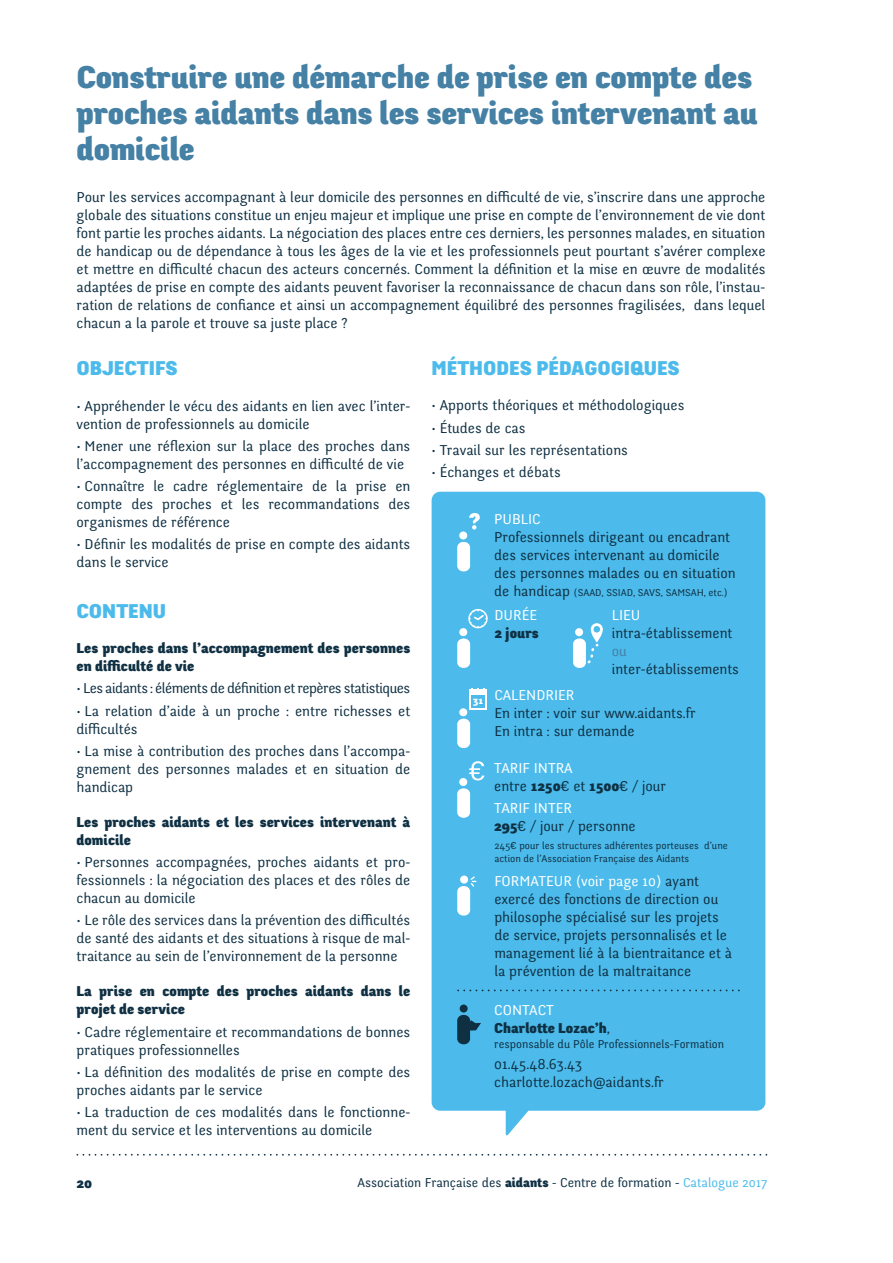
<style>
.page{position:relative;width:893px;height:1263px;background:#fff}
.page>*{position:absolute;margin:0;border:0;box-sizing:border-box;transform-origin:0 0}
.t1{font:33px/36px "Fengardo Black Beta";letter-spacing:-.01em;color:#4580a5}
.t2{font:21px "Fengardo Black Beta";color:#4cbbeb}
.t3{font:15px/18px "Fengardo";color:#0f3043}
.t4{font:15px/18px "Fengardo Black Beta";color:#0f3043}
.t5{font:15px "Fengardo";letter-spacing:-.03em;color:#0f3043}
.t6{font:15px "Fengardo";color:#fff}
.t7{font:15px "Fengardo";color:#4580a5}
.t8{font:13.5px "Fengardo";color:#0f3043}
.t9{font:12px "Fengardo";color:#0f3043}
.t10{font:10.5px/13.5px "Fengardo";color:#0f3043}
.t11{font:10.5px "Fengardo Black Beta";color:#fff}
.s1{font-size:15px}
.s2{color:#fff}
.s3{font-family:"Fengardo Black Beta"}
.s4{font-family:"Fengardo"}
.s5{color:#4cbbeb}
</style>
<div class="page">
<svg style="left:77px;top:1154px;width:690px;height:2px"></svg>
<div style="left:432px;top:492px;width:333px;height:644px;background:#4cbbeb"></div>
<div style="left:460px;top:875px;width:8px;height:8px;background:#fff;border-radius:50%"></div>
<svg style="left:471px;top:876px;width:5px;height:11px"></svg>
<div style="left:457px;top:886px;width:13px;height:29px;background:#fff;border-radius:6px"></div>
<div style="left:457px;top:638px;width:13px;height:30px;background:#fff;border-radius:6px"></div>
<div style="left:459px;top:628px;width:8px;height:8px;background:#fff;border-radius:50%"></div>
<svg style="left:468px;top:609px;width:20px;height:19px"></svg>
<div style="left:573px;top:638px;width:13px;height:30px;background:#fff;border-radius:6px"></div>
<div style="left:575px;top:628px;width:8px;height:8px;background:#fff;border-radius:50%"></div>
<svg style="left:580px;top:623px;width:23px;height:45px"></svg>
<svg style="left:458px;top:989px;width:282px;height:2px"></svg>
<div style="left:457px;top:1015px;width:13px;height:29px;background:#0f3043;border-radius:6px"></div>
<div style="left:460px;top:1004px;width:8px;height:8px;background:#0f3043;border-radius:50%"></div>
<svg style="left:470px;top:1020px;width:11px;height:10px"></svg>
<div style="left:457px;top:788px;width:13px;height:30px;background:#fff;border-radius:6px"></div>
<div style="left:459px;top:778px;width:8px;height:8px;background:#fff;border-radius:50%"></div>
<svg style="left:469px;top:761px;width:15px;height:19px"></svg>
<div style="left:457px;top:719px;width:13px;height:29px;background:#fff;border-radius:6px"></div>
<div style="left:459px;top:708px;width:8px;height:8px;background:#fff;border-radius:50%"></div>
<div style="left:469px;top:690px;width:18px;height:20px;background:#fff"></div>
<div style="left:471px;top:695px;width:14px;height:12px;background:#4cbbeb"></div>
<svg style="left:471px;top:688px;width:14px;height:2px"></svg>
<div style="left:457px;top:542px;width:13px;height:29px;background:#fff;border-radius:6px"></div>
<div style="left:459px;top:531px;width:8px;height:8px;background:#fff;border-radius:50%"></div>
<svg style="left:469px;top:513px;width:11px;height:17px"></svg>
<h1 class="t1" style="left:77px;top:59px;width:683px">Construire une démarche de prise en compte des proches aidants dans les services intervenant au domicile</h1>
<p class="t3" style="left:77px;top:189px;width:690px;text-align:justify">Pour les services accompagnant à leur domicile des personnes en difficulté de vie, s’inscrire dans une approche globale des situations constitue un enjeu majeur et implique une prise en compte de l’environnement de vie dont font partie les proches aidants. La négociation des places entre ces derniers, les personnes malades, en situation de handicap ou de dépendance à tous les âges de la vie et les professionnels peut pourtant s’avérer complexe et mettre en difficulté chacun des acteurs concernés. Comment la définition et la mise en œuvre de modalités adaptées de prise en compte des aidants peuvent favoriser la reconnaissance de chacun dans son rôle, l’instau&shy;ration de relations de confiance et ainsi un accompagnement équilibré des personnes fragilisées, dans lequel chacun a la parole et trouve sa juste place ?</p>
<h2 class="t2" style="left:77px;top:356px;width:103px">OBJECTIFS</h2>
<p class="t3" style="left:77px;top:397px;width:335px">• Appréhender le vécu des aidants en lien avec l’inter&shy;vention de professionnels au domicile</p>
<p class="t3" style="left:77px;top:437px;width:335px">• Mener une réflexion sur la place des proches dans l’accompagnement des personnes en difficulté de vie</p>
<p class="t3" style="left:77px;top:477px;width:335px;text-align:justify">• Connaître le cadre réglementaire de la prise en compte des proches et les recommandations des organismes de référence</p>
<p class="t3" style="left:77px;top:536px;width:335px">• Définir les modalités de prise en compte des aidants dans le service</p>
<h2 class="t2" style="left:77px;top:599px;width:91px">CONTENU</h2>
<p class="t4" style="left:77px;top:639px;width:335px">Les proches dans l’accompagnement des personnes en difficulté de vie</p>
<p class="t5" style="left:77px;top:680px;width:335px">• Les aidants : éléments de définition et repères statistiques</p>
<p class="t3" style="left:77px;top:702px;width:335px">• La relation d’aide à un proche : entre richesses et difficultés</p>
<p class="t3" style="left:77px;top:742px;width:335px;text-align:justify">• La mise à contribution des proches dans l’accompa&shy;gnement des personnes malades et en situation de handicap</p>
<p class="t4" style="left:77px;top:813px;width:335px">Les proches aidants et les services intervenant à domicile</p>
<p class="t3" style="left:77px;top:853px;width:335px;text-align:justify">• Personnes accompagnées, proches aidants et pro&shy;fessionnels : la négociation des places et des rôles de chacun au domicile</p>
<p class="t3" style="left:77px;top:912px;width:335px;text-align:justify">• Le rôle des services dans la prévention des difficultés de santé des aidants et des situations à risque de mal&shy;traitance au sein de l’environnement de la personne</p>
<p class="t4" style="left:77px;top:982px;width:335px">La prise en compte des proches aidants dans le projet de service</p>
<p class="t3" style="left:77px;top:1023px;width:335px">• Cadre réglementaire et recommandations de bonnes pratiques professionnelles</p>
<p class="t3" style="left:77px;top:1063px;width:335px">• La définition des modalités de prise en compte des proches aidants par le service</p>
<p class="t3" style="left:77px;top:1103px;width:335px">• La traduction de ces modalités dans le fonctionne&shy;ment du service et les interventions au domicile</p>
<h2 class="t2" style="left:432px;top:356px;width:250px">MÉTHODES PÉDAGOGIQUES</h2>
<p class="t3" style="left:432px;top:397px;width:254px">• Apports théoriques et méthodologiques</p>
<p class="t3" style="left:432px;top:419px;width:95px">• Études de cas</p>
<p class="t3" style="left:432px;top:441px;width:198px">• Travail sur les représentations</p>
<p class="t3" style="left:432px;top:463px;width:131px">• Échanges et débats</p>
<p class="t6" style="left:494px;top:510px;width:48px">PUBLIC</p>
<p class="t3" style="left:494px;top:528px;width:243px">Professionnels dirigeant ou encadrant des services intervenant au domicile des personnes malades ou en situation</p>
<p class="t10" style="left:494px;top:586px;width:235px"><span class="s1">de handicap</span> (SAAD, SSIAD, SAVS, SAMSAH, etc.)</p>
<p class="t11" style="left:473px;top:694px;width:11px">31</p>
<p class="t6" style="left:494px;top:606px;width:44px">DURÉE</p>
<p class="t4" style="left:494px;top:624px;width:46px">2 jours</p>
<p class="t6" style="left:612px;top:606px;width:30px">LIEU</p>
<p class="t3" style="left:612px;top:624px;width:122px">intra-établissement</p>
<p class="t7" style="left:612px;top:642px;width:17px">ou</p>
<p class="t3" style="left:612px;top:660px;width:129px">inter-établissements</p>
<p class="t6" style="left:494px;top:686px;width:82px">CALENDRIER</p>
<p class="t3" style="left:494px;top:704px;width:203px">En inter : voir sur www.aidants.fr<br>En intra : sur demande</p>
<p class="t3" style="left:494px;top:759px;width:173px"><span class="s2">TARIF INTRA<br></span>entre <span class="s3">1250</span>€ et <span class="s3">1500</span>€ / jour</p>
<p class="t3" style="left:494px;top:800px;width:143px"><span class="s2">TARIF INTER<br></span><span class="s3">295</span>€ / jour / personne</p>
<p class="t10" style="left:494px;top:839px;width:235px">245€ pour les structures adhérentes porteuses d’une action de l’Association Française des Aidants</p>
<p class="t3" style="left:494px;top:873px;width:239px"><span class="s2">FORMATEUR (voir page 10)</span> ayant exercé des fonctions de direction ou philosophe spécialisé sur les projets de service, projets personnalisés et le management lié à la bientraitance et à la prévention de la maltraitance</p>
<p class="t6" style="left:494px;top:1002px;width:61px">CONTACT</p>
<p class="t4" style="left:494px;top:1019px;width:117px">Charlotte Lozac’h<span class="s4">,</span></p>
<p class="t9" style="left:494px;top:1037px;width:231px">responsable du Pôle Professionnels-Formation</p>
<p class="t3" style="left:494px;top:1056px;width:171px">01.45.48.63.43 charlotte.lozach@aidants.fr</p>
<p class="t4" style="left:77px;top:1174px;width:17px">20</p>
<p class="t8" style="left:358px;top:1174px;width:411px">Association Française des <span class="s3">aidants</span> - Centre de formation - <span class="s5">Catalogue 2017</span></p>
</div>
